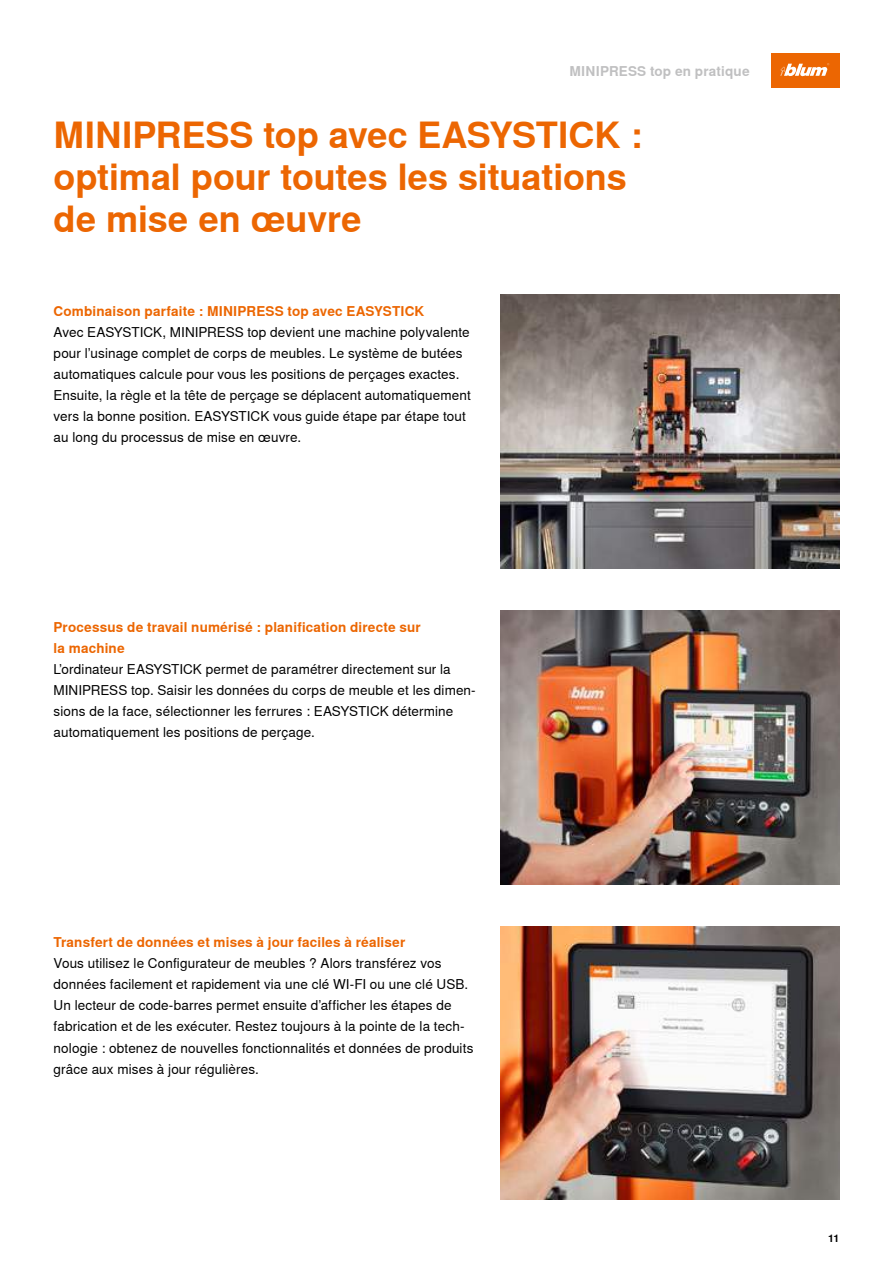
<style>
.page{position:relative;width:893px;height:1263px;background:#fff}
.page>*{position:absolute;margin:0;border:0;box-sizing:border-box;transform-origin:0 0}
.t1{font:700 36px/42px "Nimbus Sans Global";letter-spacing:-.005em;color:#ec6602}
.t2{font:13.5px/21px "Nimbus Sans Global";letter-spacing:.01em;color:#000}
.t3{font:700 13.5px/21px "Nimbus Sans Global";letter-spacing:.015em;color:#ec6602}
.t4{font:700 13.5px "Nimbus Sans Global";letter-spacing:.015em;color:#c0c0c1}
.t5{font:700 10.5px "Nimbus Sans Global";color:#000}
</style>
<div class="page">
<img style="left:500px;top:295px;width:339px;height:273px">
<img style="left:500px;top:926px;width:339px;height:274px">
<img style="left:500px;top:610px;width:339px;height:274px">
<div style="left:771px;top:54px;width:68px;height:34px;background:#ec6602"></div>
<svg style="left:780px;top:63px;width:49px;height:13px"></svg>
<p class="t4" style="left:569px;top:63px;width:182px">MINIPRESS top en pratique</p>
<h1 class="t1" style="left:54px;top:114px;width:590px">MINIPRESS top avec EASYSTICK : optimal pour toutes les situations de mise en œuvre</h1>
<p class="t3" style="left:54px;top:301px;width:372px">Combinaison parfaite : MINIPRESS top avec EASYSTICK</p>
<p class="t2" style="left:54px;top:322px;width:419px">Avec EASYSTICK, MINIPRESS top devient une machine polyvalente pour l’usinage complet de corps de meubles. Le système de butées automatiques calcule pour vous les positions de perçages exactes.<br>Ensuite, la règle et la tête de perçage se déplacent automatiquement vers la bonne position. EASYSTICK vous guide étape par étape tout au long du processus de mise en œuvre.</p>
<p class="t3" style="left:54px;top:616px;width:369px">Processus de travail numérisé : planification directe sur la machine</p>
<p class="t2" style="left:54px;top:658px;width:424px">L’ordinateur EASYSTICK permet de paramétrer directement sur la MINIPRESS top. Saisir les données du corps de meuble et les dimen&shy;sions de la face, sélectionner les ferrures : EASYSTICK détermine automatiquement les positions de perçage.</p>
<p class="t3" style="left:54px;top:932px;width:353px">Transfert de données et mises à jour faciles à réaliser</p>
<p class="t2" style="left:54px;top:953px;width:421px">Vous utilisez le Configurateur de meubles ? Alors transférez vos données facilement et rapidement via une clé WI-FI ou une clé USB.<br>Un lecteur de code-barres permet ensuite d’afficher les étapes de fabrication et de les exécuter. Restez toujours à la pointe de la tech&shy;nologie : obtenez de nouvelles fonctionnalités et données de produits grâce aux mises à jour régulières.</p>
<p class="t5" style="left:828px;top:1232px;width:13px">11</p>
</div>
